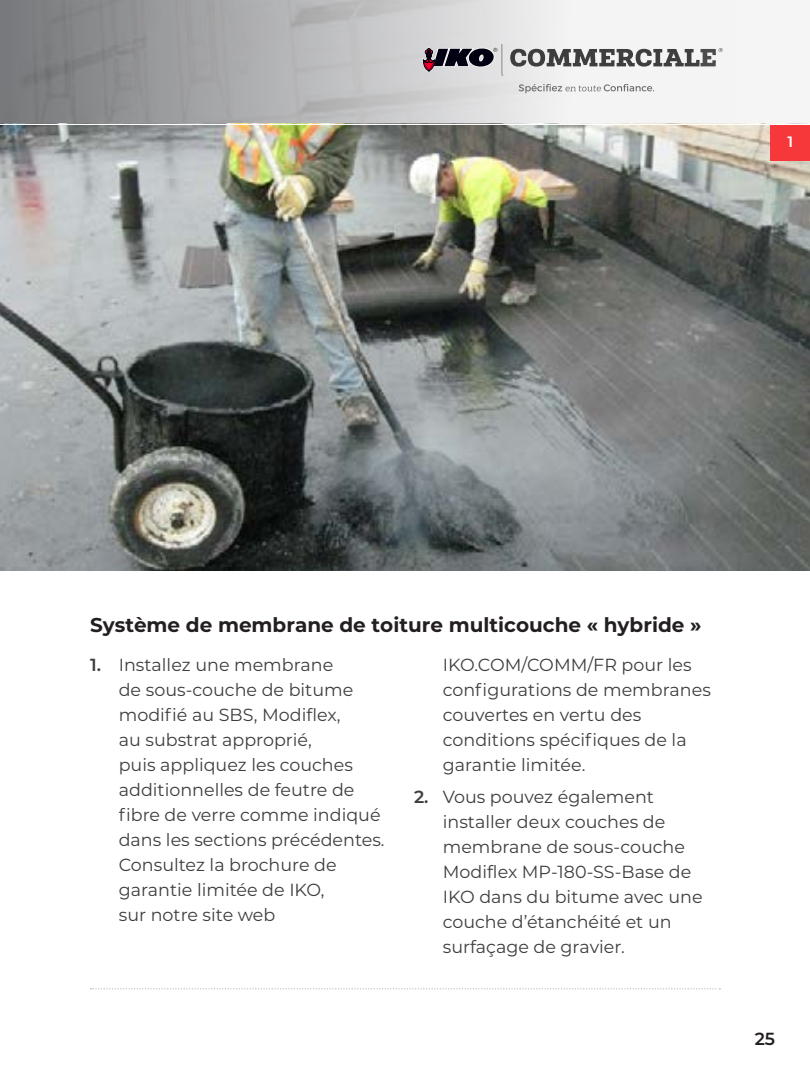
<style>
.page{position:relative;width:810px;height:1080px;background:#fff}
.page>*{position:absolute;margin:0;border:0;box-sizing:border-box;transform-origin:0 0}
.t1{font:700 20px "Montserrat";color:#231f20}
.t2{font:17.5px/25px "Montserrat";color:#3e3e3f}
.Bodycopy{font:600 17.5px "Montserrat";color:#231f20}
.Bodycopy-2{font:600 15px "Montserrat";color:#fff}
.s1{font-weight:600}
</style>
<div class="page">
<div style="left:0;top:0;width:810px;height:124px;background:#f5f5f6"></div>
<img style="left:0;top:0;width:734px;height:124px">
<svg style="left:423px;top:45px;width:80px;height:31px;background:#89848c"></svg>
<svg style="left:519px;top:84px;width:135px;height:9px"></svg>
<svg style="left:510px;top:48px;width:212px;height:19px"></svg>
<svg style="left:91px;top:988px;width:629px;height:1px"></svg>
<img style="left:0;top:125px;width:810px;height:446px">
<div style="left:770px;top:125px;width:40px;height:36px;background:#f6383b"></div>
<p class="Bodycopy-2" style="left:787px;top:131px;width:7px">1</p>
<p class="t1" style="left:90px;top:610px;width:613px">Système de membrane de toiture multicouche « hybride »</p>
<p class="t2" style="left:119px;top:651px;width:267px;text-indent:-29px"><span class="s1">1.</span> Installez une membrane<br>de sous-couche de bitume modifié au SBS, Modiflex,<br>au substrat approprié,<br>puis appliquez les couches additionnelles de feutre de fibre de verre comme indiqué dans les sections précédentes.<br>Consultez la brochure de garantie limitée de IKO,<br>sur notre site web</p>
<p class="t2" style="left:443px;top:651px;width:270px">IKO.COM/COMM/FR pour les configurations de membranes couvertes en vertu des conditions spécifiques de la garantie limitée.</p>
<p class="t2" style="left:443px;top:784px;width:261px;text-indent:-29px"><span class="s1">2.</span> Vous pouvez également installer deux couches de membrane de sous-couche<br>Modiflex MP-180-SS-Base de<br>IKO dans du bitume avec une couche d’étanchéité et un surfaçage de gravier.</p>
<p class="Bodycopy" style="left:755px;top:1026px;width:22px">25</p>
</div>
